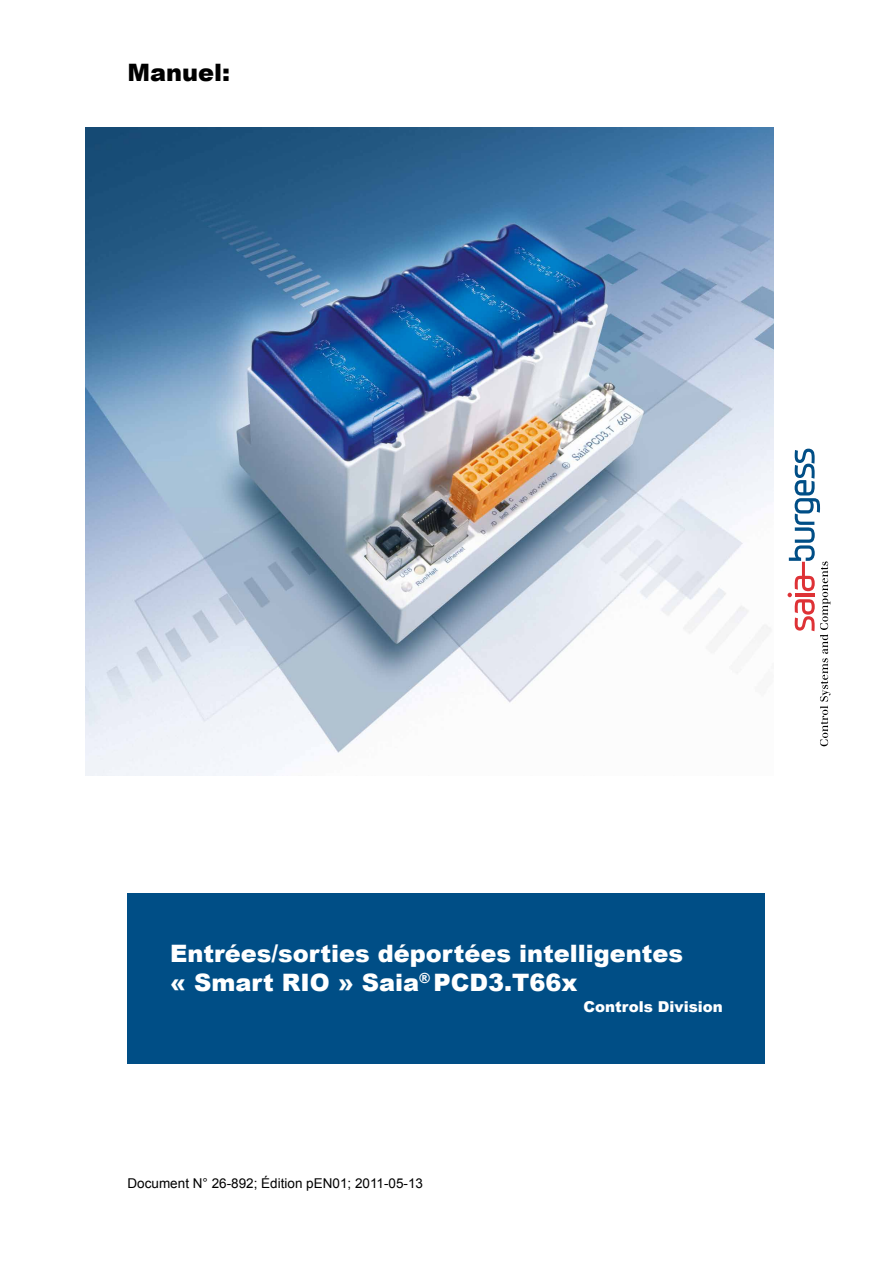
<style>
.page{position:relative;width:893px;height:1263px;background:#fff}
.page>*{position:absolute;margin:0;border:0;box-sizing:border-box;transform-origin:0 0}
.t1{font:900 24px/28.8px "Arial";color:#fff}
.t2{font:900 24px "Arial";color:#000}
.t3{font:900 15px "Arial";color:#fff}
.t4{font:13.5px "Arial";color:#000}
</style>
<div class="page">
<div style="left:128px;top:893px;width:637px;height:170px;background:#004e86"></div>
<svg style="left:788px;top:449px;width:42px;height:297px"></svg>
<img style="left:85px;top:128px;width:689px;height:648px">
<p class="t2" style="left:128px;top:55px;width:104px">Manuel:</p>
<p class="t1" style="left:170px;top:938px;width:515px">Entrées/sorties déportées intelligentes « Smart RIO » Saia<sup>®</sup> PCD3.T66x</p>
<p class="t3" style="left:583px;top:995px;width:141px">Controls Division</p>
<p class="t4" style="left:128px;top:1174px;width:297px">Document N° 26-892; Édition pEN01; 2011-05-13</p>
</div>
